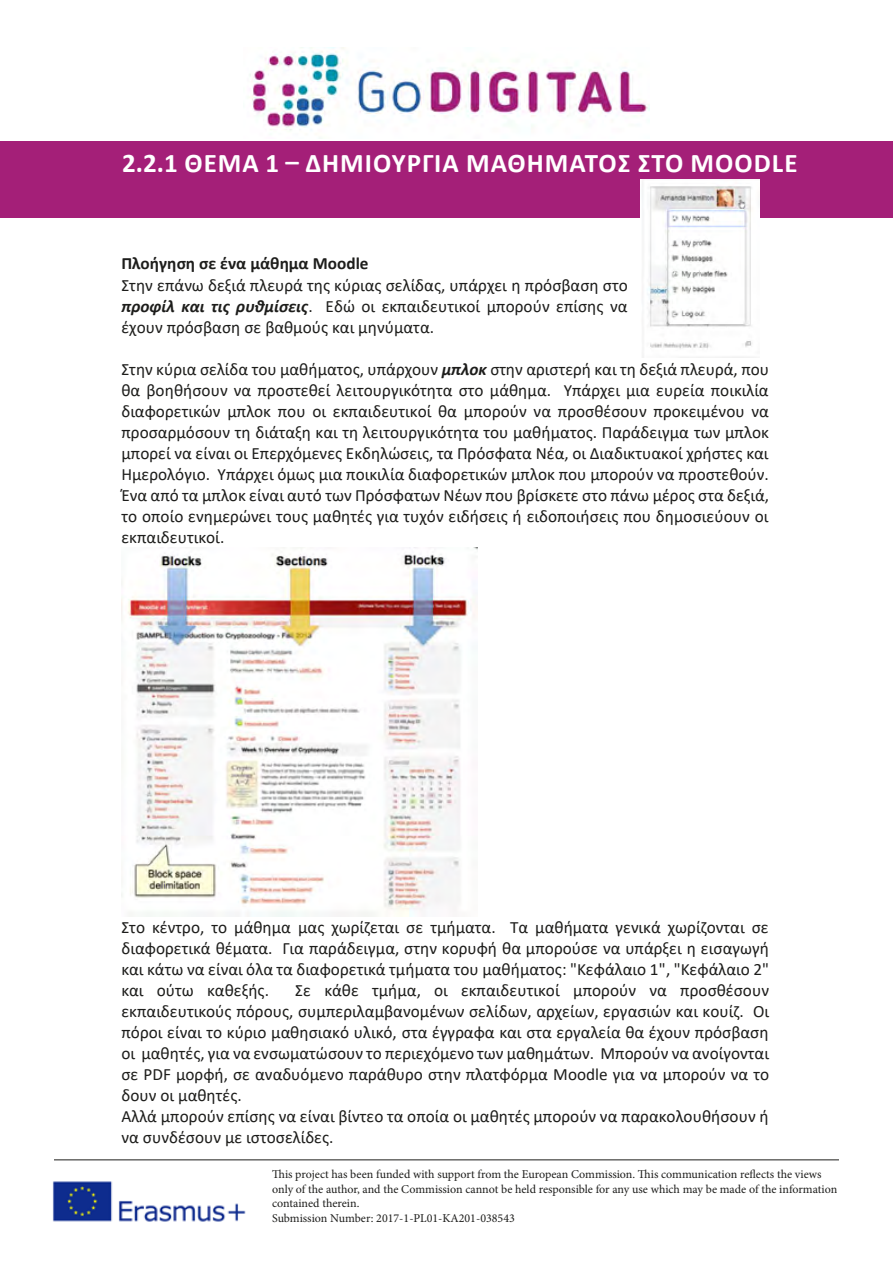
<style>
.page{position:relative;width:893px;height:1263px;background:#fff}
.page>*{position:absolute;margin:0;border:0;box-sizing:border-box;transform-origin:0 0}
.t1{font:700 27px "Calibri";letter-spacing:.04em;color:#fff}
.t2{font:17.25px/21px "Calibri";color:#1d1d1b;text-align:justify}
.t3{font:700 17.25px "Calibri";color:#1d1d1b}
.t4{font:12px/14.4px "Minion Pro";color:#1d1d1b}
.s1{font-weight:700;font-style:italic}
</style>
<div class="page">
<img style="left:249px;top:48px;width:401px;height:83px">
<img style="left:52px;top:1181px;width:194px;height:41px">
<hr style="left:54px;top:1159px;width:785px;height:1px;background:#1d1d1b">
<div style="left:0;top:141px;width:893px;height:77px;background:#a41f78"></div>
<img style="left:121px;top:547px;width:357px;height:369px">
<img style="left:640px;top:180px;width:119px;height:177px">
<h1 class="t1" style="left:122px;top:144px;width:677px">2.2.1 ΘΈΜΑ 1 – ΔΗΜΙΟΥΡΓΊΑ ΜΑΘΉΜΑΤΟΣ ΣΤΟ MOODLE</h1>
<p class="t3" style="left:121px;top:251px;width:249px">Πλοήγηση σε ένα μάθημα Moodle</p>
<p class="t2" style="left:121px;top:274px;width:508px">Στην επάνω δεξιά πλευρά της κύριας σελίδας, υπάρχει η πρόσβαση στο <span class="s1">προφίλ και τις ρυθμίσεις</span>. Εδώ οι εκπαιδευτικοί μπορούν επίσης να έχουν πρόσβαση σε βαθμούς και μηνύματα.</p>
<p class="t2" style="left:121px;top:358px;width:649px">Στην κύρια σελίδα του μαθήματος, υπάρχουν <span class="s1">μπλοκ</span> στην αριστερή και τη δεξιά πλευρά, που θα βοηθήσουν να προστεθεί λειτουργικότητα στο μάθημα. Υπάρχει μια ευρεία ποικιλία διαφορετικών μπλοκ που οι εκπαιδευτικοί θα μπορούν να προσθέσουν προκειμένου να προσαρμόσουν τη διάταξη και τη λειτουργικότητα του μαθήματος. Παράδειγμα των μπλοκ μπορεί να είναι οι Επερχόμενες Εκδηλώσεις, τα Πρόσφατα Νέα, οι Διαδικτυακοί χρήστες και Ημερολόγιο. Υπάρχει όμως μια ποικιλία διαφορετικών μπλοκ που μπορούν να προστεθούν.<br>Ένα από τα μπλοκ είναι αυτό των Πρόσφατων Νέων που βρίσκετε στο πάνω μέρος στα δεξιά, το οποίο ενημερώνει τους μαθητές για τυχόν ειδήσεις ή ειδοποιήσεις που δημοσιεύουν οι εκπαιδευτικοί.</p>
<p class="t2" style="left:121px;top:916px;width:649px">Στο κέντρο, το μάθημα μας χωρίζεται σε τμήματα. Τα μαθήματα γενικά χωρίζονται σε διαφορετικά θέματα. Για παράδειγμα, στην κορυφή θα μπορούσε να υπάρξει η εισαγωγή και κάτω να είναι όλα τα διαφορετικά τμήματα του μαθήματος: "Κεφάλαιο 1", "Κεφάλαιο 2" και ούτω καθεξής.</p>
<p class="t2" style="left:121px;top:979px;width:649px;text-align:left;text-indent:174px">Σε κάθε τμήμα, οι εκπαιδευτικοί μπορούν να προσθέσουν εκπαιδευτικούς πόρους, συμπεριλαμβανομένων σελίδων, αρχείων, εργασιών και κουίζ. Οι πόροι είναι το κύριο μαθησιακό υλικό, στα έγγραφα και στα εργαλεία θα έχουν πρόσβαση οι μαθητές, για να ενσωματώσουν το περιεχόμενο των μαθημάτων. Μπορούν να ανοίγονται σε PDF μορφή, σε αναδυόμενο παράθυρο στην πλατφόρμα Moodle για να μπορούν να το δουν οι μαθητές.<br>Αλλά μπορούν επίσης να είναι βίντεο τα οποία οι μαθητές μπορούν να παρακολουθήσουν ή να συνδέσουν με ιστοσελίδες.</p>
<p class="t4" style="left:272px;top:1167px;width:567px">This project has been funded with support from the European Commission. This communication reflects the views only of the author, and the Commission cannot be held responsible for any use which may be made of the information contained therein.<br>Submission Number: 2017-1-PL01-KA201-038543</p>
</div>
